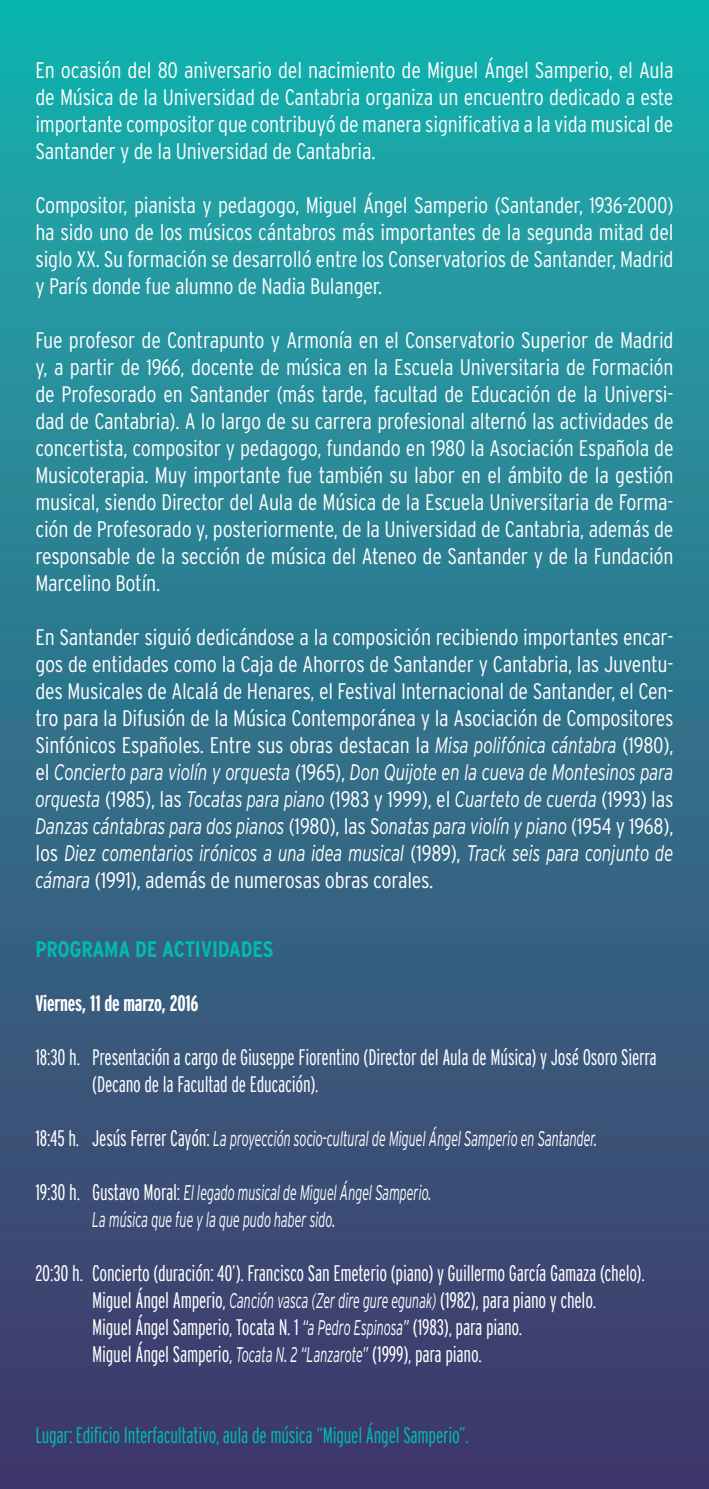
<style>
.page{position:relative;width:709px;height:1489px;background:#fff}
.page>*{position:absolute;margin:0;border:0;box-sizing:border-box;transform-origin:0 0}
.t1{font:300 condensed 22.5px/27px "Interstate";letter-spacing:-.01em;color:#fff;text-align:justify}
.t2{font:300 extra-condensed 22.5px/27px "Interstate";letter-spacing:-.01em;color:#fff}
.t3{font:300 extra-condensed 22.5px "Interstate";letter-spacing:-.01em;color:#03b9b1}
.t4{font:700 extra-condensed 22.5px "Interstate";letter-spacing:-.01em;color:#fff}
.t5{font:700 condensed 22.5px "Interstate";letter-spacing:-.01em;color:#03b9b1}
.t6{font:italic 300 21.25px/27px "Interstate";letter-spacing:-.01em;color:#fff;scale:.6 1}
.s1{font-style:italic;font-stretch:normal}
.s2{font-style:normal;font-stretch:extra-condensed;font-size:22.5px}
.s3{font-style:italic;font-stretch:normal;font-size:21.25px}
</style>
<div class="page">
<div style="left:0;top:0;width:709px;height:1488px;background:linear-gradient(to bottom,#19b1ae,#443367)"></div>
<p class="t1" style="left:35px;top:56px;width:639px">En ocasión del 80 aniversario del nacimiento de Miguel Ángel Samperio, el Aula de Música de la Universidad de Cantabria organiza un encuentro dedicado a este importante compositor que contribuyó de manera significativa a la vida musical de Santander y de la Universidad de Cantabria.</p>
<p class="t1" style="left:35px;top:191px;width:639px">Compositor, pianista y pedagogo, Miguel Ángel Samperio (Santander, 1936-2000) ha sido uno de los músicos cántabros más importantes de la segunda mitad del siglo XX. Su formación se desarrolló entre los Conservatorios de Santander, Madrid y París donde fue alumno de Nadia Bulanger.</p>
<p class="t1" style="left:35px;top:326px;width:639px">Fue profesor de Contrapunto y Armonía en el Conservatorio Superior de Madrid y, a partir de 1966, docente de música en la Escuela Universitaria de Formación de Profesorado en Santander (más tarde, facultad de Educación de la Universi&shy;dad de Cantabria). A lo largo de su carrera profesional alternó las actividades de concertista, compositor y pedagogo, fundando en 1980 la Asociación Española de Musicoterapia. Muy importante fue también su labor en el ámbito de la gestión musical, siendo Director del Aula de Música de la Escuela Universitaria de Forma&shy;ción de Profesorado y, posteriormente, de la Universidad de Cantabria, además de responsable de la sección de música del Ateneo de Santander y de la Fundación Marcelino Botín.</p>
<p class="t1" style="left:35px;top:623px;width:639px">En Santander siguió dedicándose a la composición recibiendo importantes encar&shy;gos de entidades como la Caja de Ahorros de Santander y Cantabria, las Juventu&shy;des Musicales de Alcalá de Henares, el Festival Internacional de Santander, el Cen&shy;tro para la Difusión de la Música Contemporánea y la Asociación de Compositores Sinfónicos Españoles. Entre sus obras destacan la <span class="s1">Misa polifónica cántabra</span> (1980), el <span class="s1">Concierto para violín y orquesta</span> (1965), <span class="s1">Don Quijote en la cueva de Montesinos para orquesta</span> (1985), las <span class="s1">Tocatas para piano</span> (1983 y 1999), el <span class="s1">Cuarteto de cuerda</span> (1993) las <span class="s1">Danzas cántabras para dos pianos</span> (1980), las S<span class="s1">onatas para violín y piano</span> (1954 y 1968), los <span class="s1">Diez comentarios irónicos a una idea musical</span> (1989), <span class="s1">Track seis para conjunto de cámara</span> (1991), además de numerosas obras corales.</p>
<p class="t5" style="left:35px;top:936px;width:239px">PROGRAMA DE ACTIVIDADES</p>
<p class="t4" style="left:35px;top:990px;width:165px">Viernes, 11 de marzo, 2016</p>
<p class="t2" style="left:92px;top:1043px;width:566px;text-indent:-57px">18:30 h. Presentación a cargo de Giuseppe Fiorentino (Director del Aula de Música) y José Osoro Sierra (Decano de la Facultad de Educación).</p>
<p class="t6" style="left:35px;top:1124px;width:937px"><span class="s2">18:45 h. Jesús Ferrer Cayón:</span> La proyección socio-cultural de Miguel Ángel Samperio en Santander.</p>
<p class="t6" style="left:92px;top:1178px;width:567px;text-indent:-57px"><span class="s2">19:30 h. Gustavo Moral:</span> El legado musical de Miguel Ángel Samperio.<br>La música que fue y la que pudo haber sido.</p>
<p class="t2" style="left:92px;top:1259px;width:554px;text-indent:-57px">20:30 h. Concierto (duración: 40’). Francisco San Emeterio (piano) y Guillermo García Gamaza (chelo).<br>Miguel Ángel Amperio, <span class="s3">Canción vasca (Zer dire gure egunak)</span> (1982), para piano y chelo.<br>Miguel Ángel Samperio, Tocata N. 1 <span class="s3">“a Pedro Espinosa”</span> (1983), para piano.<br>Miguel Ángel Samperio, <span class="s3">Tocata N. 2 “Lanzarote”</span> (1999), para piano.</p>
<p class="t3" style="left:35px;top:1422px;width:435px">Lugar: Edificio Interfacultativo, aula de música “Miguel Ángel Samperio”.</p>
</div>
